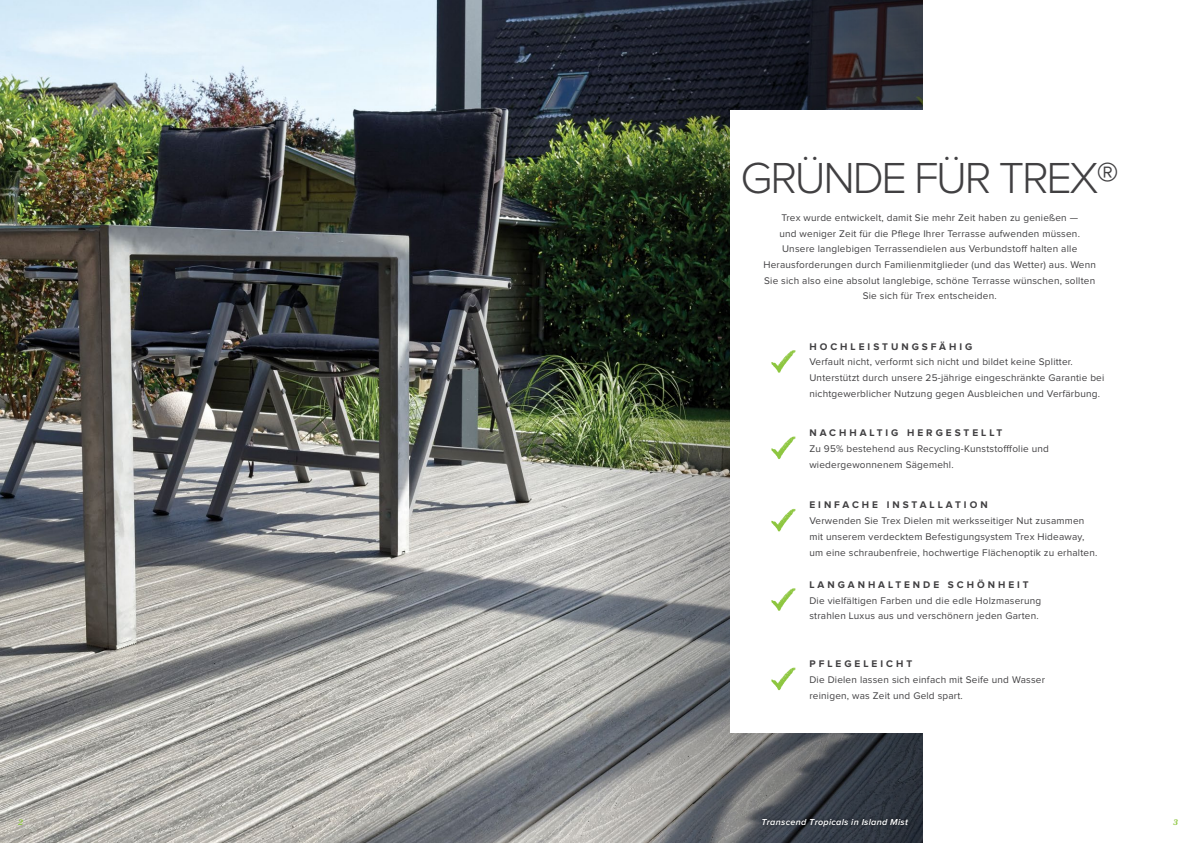
<style>
.page{position:relative;width:1196px;height:843px;background:#fff}
.page>*{position:absolute;margin:0;border:0;box-sizing:border-box;transform-origin:0 0}
.t1{font:300 45px "Proxima Nova";letter-spacing:-.05em;color:#414042}
.t2{font:10px/15.7px "Proxima Nova";letter-spacing:.02em;color:#414042}
.t3{font:700 10px "Proxima Nova";letter-spacing:.3em;color:#414042}
.t4{font:italic 600 9px "Proxima Nova";letter-spacing:.03em;color:#fff}
.t5{font:italic 600 9px "Utopia Std";color:#8dc63f}
</style>
<div class="page">
<img style="left:0;top:0;width:443px;height:842px">
<img style="left:443px;top:0;width:479px;height:842px">
<div style="left:730px;top:110px;width:399px;height:622px;background:#fff"></div>
<svg style="left:771px;top:436px;width:24px;height:23px"></svg>
<svg style="left:771px;top:588px;width:24px;height:23px"></svg>
<svg style="left:771px;top:350px;width:24px;height:23px"></svg>
<svg style="left:771px;top:508px;width:24px;height:23px"></svg>
<svg style="left:771px;top:667px;width:24px;height:23px"></svg>
<div style="left:759px;top:815px;width:152px;height:14px;background:#000;opacity:.5"></div>
<h1 class="t1" style="left:740px;top:157px;width:379px">GRÜNDE FÜR TREX®</h1>
<p class="t2" style="left:763px;top:210px;width:334px;text-align:center">Trex wurde entwickelt, damit Sie mehr Zeit haben zu genießen —<br>und weniger Zeit für die Pflege Ihrer Terrasse aufwenden müssen.<br>Unsere langlebigen Terrassendielen aus Verbundstoff halten alle Herausforderungen durch Familienmitglieder (und das Wetter) aus. Wenn Sie sich also eine absolut langlebige, schöne Terrasse wünschen, sollten Sie sich für Trex entscheiden.</p>
<p class="t3" style="left:809px;top:342px;width:164px">HOCHLEISTUNGSFÄHIG</p>
<p class="t2" style="left:809px;top:354px;width:296px">Verfault nicht, verformt sich nicht und bildet keine Splitter.<br>Unterstützt durch unsere 25-jährige eingeschränkte Garantie bei nichtgewerblicher Nutzung gegen Ausbleichen und Verfärbung.</p>
<p class="t3" style="left:809px;top:428px;width:194px">NACHHALTIG HERGESTELLT</p>
<p class="t2" style="left:809px;top:441px;width:241px">Zu 95% bestehend aus Recycling-Kunststofffolie und wiedergewonnenem Sägemehl.</p>
<p class="t3" style="left:809px;top:500px;width:180px">EINFACHE INSTALLATION</p>
<p class="t2" style="left:809px;top:513px;width:289px">Verwenden Sie Trex Dielen mit werksseitiger Nut zusammen mit unserem verdecktem Befestigungsystem Trex Hideaway, um eine schraubenfreie, hochwertige Flächenoptik zu erhalten.</p>
<p class="t3" style="left:809px;top:580px;width:221px">LANGANHALTENDE SCHÖNHEIT</p>
<p class="t2" style="left:809px;top:592px;width:233px">Die vielfältigen Farben und die edle Holzmaserung strahlen Luxus aus und verschönern jeden Garten.</p>
<p class="t3" style="left:809px;top:659px;width:104px">PFLEGELEICHT</p>
<p class="t2" style="left:809px;top:672px;width:237px">Die Dielen lassen sich einfach mit Seife und Wasser reinigen, was Zeit und Geld spart.</p>
<p class="t4" style="left:761px;top:817px;width:148px">Transcend Tropicals in Island Mist</p>
<p class="t5" style="left:18px;top:816px;width:6px">2</p>
<p class="t5" style="left:1173px;top:816px;width:6px">3</p>
</div>
